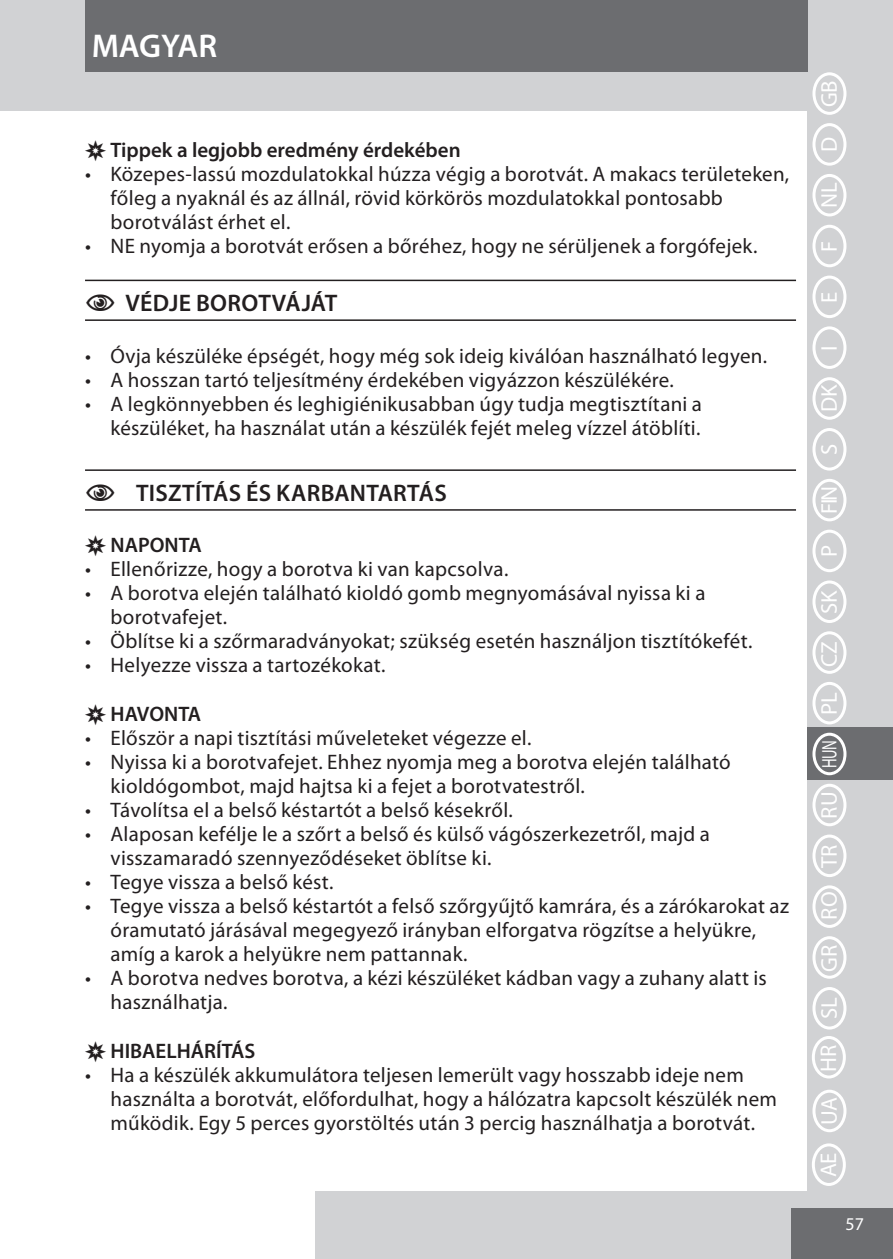
<style>
.page{position:relative;width:893px;height:1259px;background:#fff}
.page>*{position:absolute;margin:0;border:0;box-sizing:border-box;transform-origin:0 0}
.t1{font:600 33px "Myriad Pro";letter-spacing:-.005em;color:#fff}
.t2{font:600 24px "Myriad Pro";letter-spacing:.01em;color:#231f20}
.t3{font:22.8px "Myriad Pro";color:#fff}
.t4{font:21px/24px "Myriad Pro";letter-spacing:.015em;color:#231f20}
.t5{font:600 21px "Myriad Pro";color:#231f20}
.t6{font:21px "Myriad Pro";color:#fff;scale:.7 1}
.t7{font:18px "Myriad Pro";color:#fff}
.s1{font-family:"Myriad Graphics";font-weight:400}
.s2{font-family:"Myriad Points";font-weight:400}
.s3{font-size:22.8px}
</style>
<div class="page">
<div style="left:315px;top:1191px;width:578px;height:68px;background:#d1d2d4"></div>
<div style="left:791px;top:1208px;width:102px;height:51px;background:#6c6d70"></div>
<div style="left:0;top:0;width:893px;height:111px;background:#d1d2d4"></div>
<div style="left:85px;top:0;width:723px;height:72px;background:#6c6d70"></div>
<div style="left:808px;top:90px;width:85px;height:1111px;background:#d1d2d4"></div>
<hr style="left:85px;top:280px;width:711px;height:1px;background:#231f20">
<hr style="left:85px;top:319px;width:711px;height:2px;background:#231f20">
<hr style="left:85px;top:469px;width:711px;height:2px;background:#231f20">
<hr style="left:85px;top:509px;width:711px;height:2px;background:#231f20">
<div style="left:808px;top:727px;width:85px;height:53px;background:#6c6d70"></div>
<div style="left:812px;top:72px;width:34px;height:43px;border:3px solid #fff;border-radius:50%"></div>
<div style="left:812px;top:123px;width:34px;height:43px;border:3px solid #fff;border-radius:50%"></div>
<div style="left:812px;top:174px;width:34px;height:42px;border:3px solid #fff;border-radius:50%"></div>
<div style="left:812px;top:225px;width:34px;height:42px;border:3px solid #fff;border-radius:50%"></div>
<div style="left:812px;top:275px;width:34px;height:43px;border:3px solid #fff;border-radius:50%"></div>
<div style="left:812px;top:326px;width:34px;height:43px;border:3px solid #fff;border-radius:50%"></div>
<div style="left:812px;top:377px;width:34px;height:43px;border:3px solid #fff;border-radius:50%"></div>
<div style="left:812px;top:428px;width:34px;height:42px;border:3px solid #fff;border-radius:50%"></div>
<div style="left:812px;top:479px;width:34px;height:42px;border:3px solid #fff;border-radius:50%"></div>
<div style="left:812px;top:529px;width:34px;height:43px;border:3px solid #fff;border-radius:50%"></div>
<div style="left:812px;top:580px;width:34px;height:43px;border:3px solid #fff;border-radius:50%"></div>
<div style="left:812px;top:631px;width:34px;height:43px;border:3px solid #fff;border-radius:50%"></div>
<div style="left:812px;top:732px;width:34px;height:43px;border:3px solid #fff;border-radius:50%"></div>
<div style="left:812px;top:682px;width:34px;height:42px;border:3px solid #fff;border-radius:50%"></div>
<div style="left:812px;top:783px;width:34px;height:43px;border:3px solid #fff;border-radius:50%"></div>
<div style="left:812px;top:834px;width:34px;height:43px;border:3px solid #fff;border-radius:50%"></div>
<div style="left:812px;top:885px;width:34px;height:43px;border:3px solid #fff;border-radius:50%"></div>
<div style="left:812px;top:936px;width:34px;height:42px;border:3px solid #fff;border-radius:50%"></div>
<div style="left:812px;top:987px;width:34px;height:42px;border:3px solid #fff;border-radius:50%"></div>
<div style="left:812px;top:1143px;width:34px;height:43px;border:3px solid #fff;border-radius:50%"></div>
<div style="left:812px;top:1036px;width:34px;height:42px;border:3px solid #fff;border-radius:50%"></div>
<div style="left:812px;top:1089px;width:34px;height:43px;border:3px solid #fff;border-radius:50%"></div>
<h1 class="t1" style="left:92px;top:25px;width:127px">MAGYAR</h1>
<p class="t5" style="left:85px;top:136px;width:377px"><span class="s1">,</span> Tippek a legjobb eredmény érdekében</p>
<p class="t4" style="left:111px;top:161px;width:680px;text-indent:-26px">• Közepes-lassú mozdulatokkal húzza végig a borotvát. A makacs területeken, főleg a nyaknál és az állnál, rövid körkörös mozdulatokkal pontosabb borotválást érhet el.</p>
<p class="t4" style="left:85px;top:233px;width:674px">• NE nyomja a borotvát erősen a bőréhez, hogy ne sérüljenek a forgófejek.</p>
<p class="t2" style="left:85px;top:287px;width:254px"><span class="s2">C</span> VÉDJE BOROTVÁJÁT</p>
<p class="t4" style="left:85px;top:344px;width:684px">• Óvja készüléke épségét, hogy még sok ideig kiválóan használható legyen.</p>
<p class="t4" style="left:85px;top:368px;width:590px">• A hosszan tartó teljesítmény érdekében vigyázzon készülékére.</p>
<p class="t4" style="left:85px;top:392px;width:618px;text-align:right">• A legkönnyebben és leghigiénikusabban úgy tudja megtisztítani a készüléket, ha használat után a készülék fejét meleg vízzel átöblíti.</p>
<p class="t2" style="left:85px;top:477px;width:363px"><span class="s2">C</span> TISZTÍTÁS ÉS KARBANTARTÁS</p>
<p class="t5" style="left:85px;top:531px;width:118px"><span class="s1">,</span> NAPONTA</p>
<p class="t4" style="left:85px;top:556px;width:425px">• Ellenőrizze, hogy a borotva ki van kapcsolva.</p>
<p class="t4" style="left:111px;top:580px;width:596px;text-indent:-26px">• A borotva elején található kioldó gomb megnyomásával nyissa ki a borotvafejet.</p>
<p class="t4" style="left:85px;top:628px;width:669px">• Öblítse ki a szőrmaradványokat; szükség esetén használjon tisztítókefét.</p>
<p class="t4" style="left:85px;top:652px;width:302px">• Helyezze vissza a tartozékokat.</p>
<p class="t5" style="left:85px;top:700px;width:118px"><span class="s1">,</span> HAVONTA</p>
<p class="t4" style="left:85px;top:725px;width:448px">• Először a napi tisztítási műveleteket végezze el.</p>
<p class="t4" style="left:111px;top:749px;width:622px;text-indent:-26px">• Nyissa ki a borotvafejet. Ehhez nyomja meg a borotva elején található kioldógombot, majd hajtsa ki a fejet a borotvatestről.</p>
<p class="t4" style="left:85px;top:797px;width:429px">• Távolítsa el a belső késtartót a belső késekről.</p>
<p class="t4" style="left:111px;top:821px;width:601px;text-indent:-26px">• Alaposan kefélje le a szőrt a belső és külső vágószerkezetről, majd a visszamaradó szennyeződéseket öblítse ki.</p>
<p class="t4" style="left:85px;top:869px;width:250px">• Tegye vissza a belső kést.</p>
<p class="t4" style="left:111px;top:893px;width:680px;text-indent:-26px">• Tegye vissza a belső késtartót a felső szőrgyűjtő kamrára, és a zárókarokat az óramutató járásával megegyező irányban elforgatva rögzítse a helyükre, amíg a karok a helyükre nem pattannak.</p>
<p class="t4" style="left:111px;top:965px;width:658px;text-indent:-26px">• A borotva nedves borotva, a kézi készüléket kádban vagy a zuhany alatt is használhatja.</p>
<p class="t5" style="left:85px;top:1038px;width:172px"><span class="s1">,</span> HIBAELHÁRÍTÁS</p>
<p class="t4" style="left:111px;top:1063px;width:668px;text-indent:-26px">• Ha a készülék akkumulátora teljesen lemerült vagy hosszabb ideje nem használta a borotvát, előfordulhat, hogy a hálózatra kapcsolt készülék nem működik. Egy 5 perces gyorstöltés után 3 percig használhatja a borotvát.</p>
<p class="t3" style="left:815px;top:107px;width:29px;rotate:-90deg">GB</p>
<p class="t3" style="left:815px;top:152px;width:17px;rotate:-90deg">D</p>
<p class="t3" style="left:815px;top:208px;width:27px;rotate:-90deg">NL</p>
<p class="t3" style="left:815px;top:252px;width:13px;rotate:-90deg">F</p>
<p class="t3" style="left:815px;top:303px;width:13px;rotate:-90deg">E</p>
<p class="t3" style="left:815px;top:350px;width:7px;rotate:-90deg">I</p>
<p class="t3" style="left:815px;top:412px;width:29px;rotate:-90deg">DK</p>
<p class="t3" style="left:815px;top:455px;width:13px;rotate:-90deg">S</p>
<p class="t3" style="left:815px;top:514px;width:30px;rotate:-90deg">FIN</p>
<p class="t3" style="left:815px;top:557px;width:14px;rotate:-90deg">P</p>
<p class="t3" style="left:815px;top:614px;width:25px;rotate:-90deg">SK</p>
<p class="t3" style="left:815px;top:667px;width:27px;rotate:-90deg">CZ</p>
<p class="t6" style="left:816px;top:768px;width:110px;rotate:-90deg">HUN <span class="s3">PL</span></p>
<p class="t3" style="left:815px;top:818px;width:28px;rotate:-90deg">RU</p>
<p class="t3" style="left:815px;top:868px;width:25px;rotate:-90deg">TR</p>
<p class="t3" style="left:815px;top:919px;width:30px;rotate:-90deg">RO</p>
<p class="t3" style="left:815px;top:972px;width:28px;rotate:-90deg">GR</p>
<p class="t3" style="left:815px;top:1019px;width:23px;rotate:-90deg">SL</p>
<p class="t3" style="left:814px;top:1071px;width:29px;rotate:-90deg">HR</p>
<p class="t3" style="left:815px;top:1125px;width:29px;rotate:-90deg">UA</p>
<p class="t3" style="left:814px;top:1177px;width:27px;rotate:-90deg">AE</p>
<p class="t7" style="left:845px;top:1212px;width:20px">57</p>
</div>
